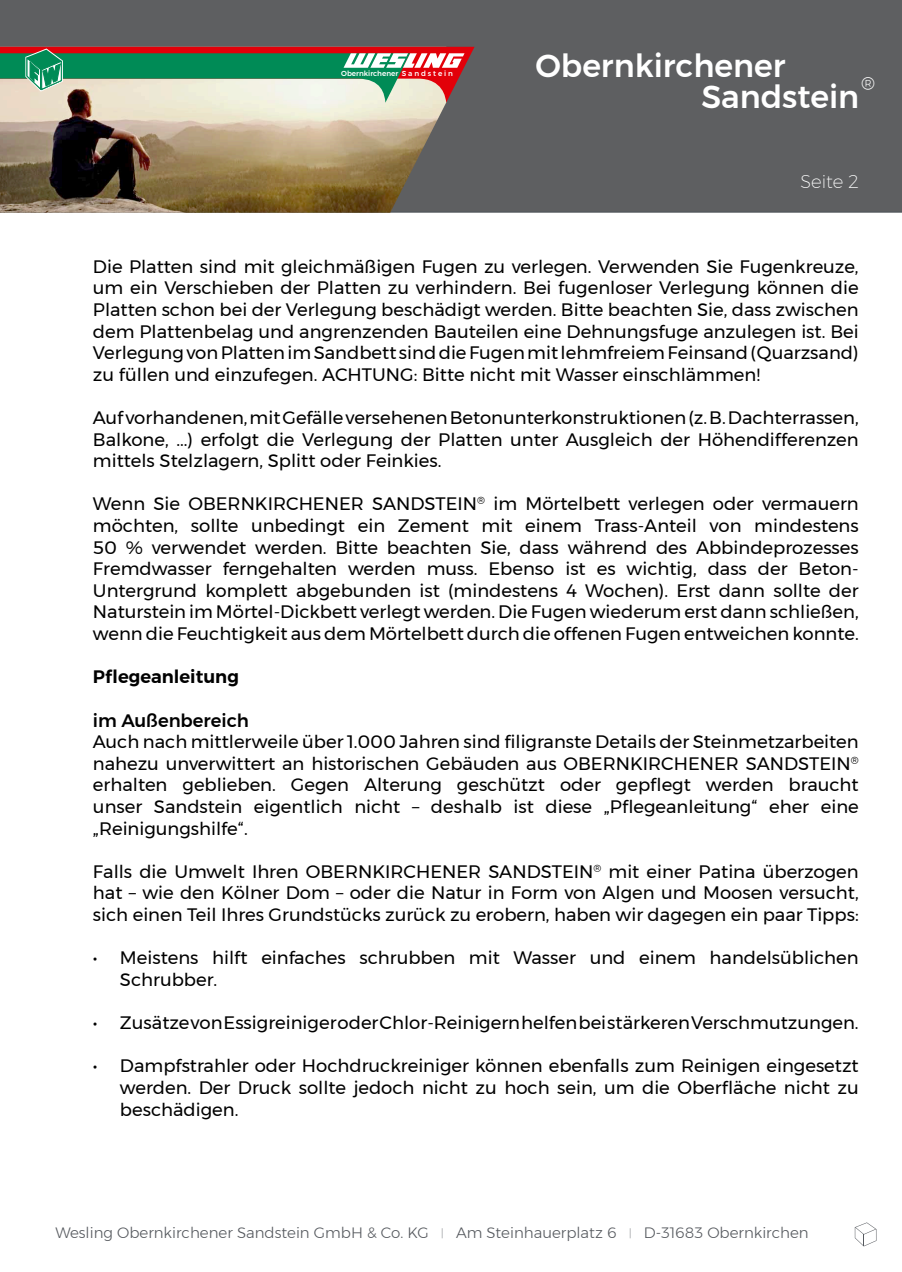
<style>
.page{position:relative;width:902px;height:1272px;background:#fff}
.page>*{position:absolute;margin:0;border:0;box-sizing:border-box;transform-origin:0 0}
.t1{font:500 31.5px "Montserrat";color:#fff}
.t2{font:300 18.3px "Montserrat";color:#fff}
.t3{font:18px/21.6px "Montserrat";color:#000;text-align:justify}
.t4{font:600 18px "Montserrat";color:#000}
.t5{font:200 18px "Montserrat";color:#fff}
.t6{font:300 15px "Montserrat";color:#55595e}
.t7{font:500 7.2px "Montserrat";color:#fff}
.s1{font-weight:500}
.s2{font-weight:200;font-size:10.5px}
</style>
<div class="page">
<div style="left:0;top:0;width:901px;height:213px;background:#5e5f61"></div>
<svg style="left:854px;top:1222px;width:22px;height:24px"></svg>
<img style="left:0;top:103px;width:446px;height:110px">
<svg style="left:0;top:47px;width:474px;height:56px"></svg>
<p class="t7" style="left:341px;top:68px;width:113px">Obernkirchener S a n d s t e i n</p>
<p class="t1" style="left:535px;top:41px;width:252px">Obernkirchener</p>
<p class="t2" style="left:861px;top:70px;width:15px">®</p>
<p class="t1" style="left:701px;top:72px;width:159px">Sandstein</p>
<p class="t5" style="left:800px;top:168px;width:60px">Seite 2</p>
<p class="t3" style="left:93px;top:255px;width:767px">Die Platten sind mit gleichmäßigen Fugen zu verlegen. Verwenden Sie Fugenkreuze, um ein Verschieben der Platten zu verhindern. Bei fugenloser Verlegung können die Platten schon bei der Verlegung beschädigt werden. Bitte beachten Sie, dass zwischen dem Plattenbelag und angrenzenden Bauteilen eine Dehnungsfuge anzulegen ist. Bei Verlegung von Platten im Sandbett sind die Fugen mit lehmfreiem Feinsand (Quarzsand) zu füllen und einzufegen. ACHTUNG: Bitte nicht mit Wasser einschlämmen!</p>
<p class="t3" style="left:93px;top:406px;width:767px">Auf vorhandenen, mit Gefälle versehenen Betonunterkonstruktionen (z. B. Dachterrassen, Balkone, ...) erfolgt die Verlegung der Platten unter Ausgleich der Höhendifferenzen mittels Stelzlagern, Splitt oder Feinkies.</p>
<p class="t3" style="left:93px;top:493px;width:767px">Wenn Sie OBERNKIRCHENER SANDSTEIN<sup>®</sup> im Mörtelbett verlegen oder vermauern möchten, sollte unbedingt ein Zement mit einem Trass-Anteil von mindestens 50 % verwendet werden. Bitte beachten Sie, dass während des Abbindeprozesses Fremdwasser ferngehalten werden muss. Ebenso ist es wichtig, dass der Beton-Untergrund komplett abgebunden ist (mindestens 4 Wochen). Erst dann sollte der Naturstein im Mörtel-Dickbett verlegt werden. Die Fugen wiederum erst dann schließen, wenn die Feuchtigkeit aus dem Mörtelbett durch die offenen Fugen entweichen konnte.</p>
<p class="t4" style="left:93px;top:662px;width:147px">Pflegeanleitung</p>
<p class="t3" style="left:93px;top:709px;width:767px;text-align:left"><span class="s1">im Außenbereich<br></span>Auch nach mittlerweile über 1.000 Jahren sind filigranste Details der Steinmetzarbeiten nahezu unverwittert an historischen Gebäuden aus OBERNKIRCHENER SANDSTEIN<sup>® </sup>erhalten geblieben. Gegen Alterung geschützt oder gepflegt werden braucht unser Sandstein eigentlich nicht – deshalb ist diese „Pflegeanleitung“ eher eine „Reinigungshilfe“.</p>
<p class="t3" style="left:93px;top:860px;width:767px">Falls die Umwelt Ihren OBERNKIRCHENER SANDSTEIN<sup>®</sup> mit einer Patina überzogen hat – wie den Kölner Dom – oder die Natur in Form von Algen und Moosen versucht, sich einen Teil Ihres Grundstücks zurück zu erobern, haben wir dagegen ein paar Tipps:</p>
<p class="t3" style="left:120px;top:946px;width:740px;text-indent:-27px">• Meistens hilft einfaches schrubben mit Wasser und einem handelsüblichen<br>Schrubber.</p>
<p class="t3" style="left:93px;top:1011px;width:767px">• Zusätze von Essigreiniger oder Chlor-Reinigern helfen bei stärkeren Verschmutzungen.</p>
<p class="t3" style="left:120px;top:1054px;width:740px;text-indent:-27px">• Dampfstrahler oder Hochdruckreiniger können ebenfalls zum Reinigen eingesetzt werden. Der Druck sollte jedoch nicht zu hoch sein, um die Oberfläche nicht zu beschädigen.</p>
<p class="t6" style="left:55px;top:1221px;width:754px">Wesling Obernkirchener Sandstein GmbH &amp; Co. KG <span class="s2">|</span> Am Steinhauerplatz 6 <span class="s2">|</span> D-31683 Obernkirchen</p>
</div>
